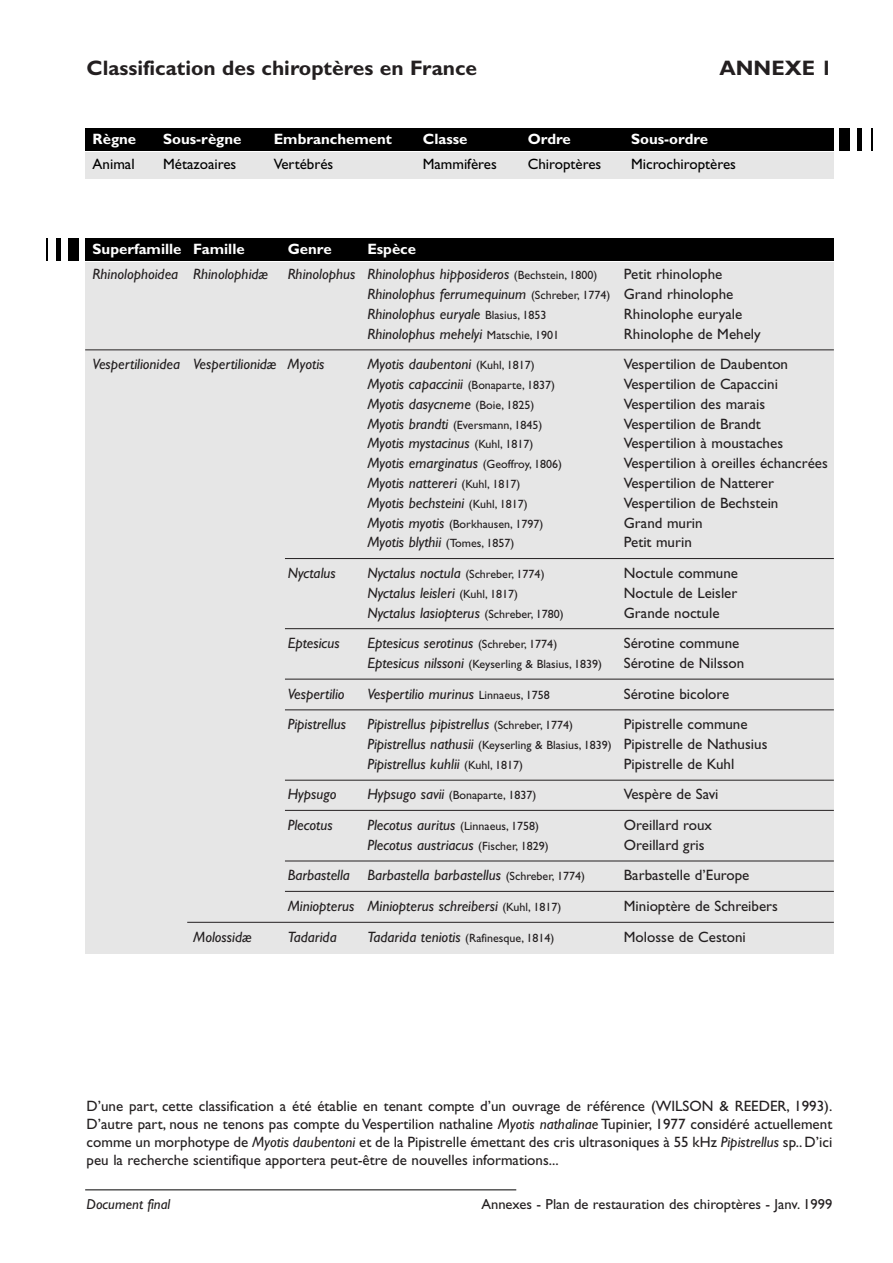
<style>
.page{position:relative;width:893px;height:1263px;background:#fff}
.page>*{position:absolute;margin:0;border:0;box-sizing:border-box;transform-origin:0 0}
.t1{font:700 21px "Gill Sans";color:#231f20}
.t2{font:italic 15px/19.8px "Gill Sans";color:#231f20}
.t3{font:15px/18px "Gill Sans";color:#231f20;text-align:justify}
.t4{font:700 15px "Gill Sans";color:#fff}
.t5{font:15px "Gill Sans";color:#000}
.t6{font:14.55px "Gill Sans";color:#231f20}
.t7{font:italic 14.55px "Gill Sans";color:#231f20}
.t8{font:12px "Gill Sans";color:#231f20}
.s1{font-style:normal;font-size:12px}
.s2{font-style:normal}
.s3{font-style:italic;font-size:15px}
.s4{font-size:15px}
.s5{font-style:italic}
</style>
<div class="page">
<hr style="left:85px;top:1190px;width:431px;height:1px;background:#000">
<div style="left:85px;top:152px;width:748px;height:27px;background:#e6e6e6"></div>
<div style="left:85px;top:128px;width:748px;height:23px;background:#000"></div>
<div style="left:839px;top:128px;width:10px;height:23px;background:#000"></div>
<hr style="left:857px;top:128px;width:4px;height:23px;background:#000">
<hr style="left:870px;top:128px;width:2px;height:23px;background:#000">
<div style="left:69px;top:238px;width:10px;height:23px;background:#000"></div>
<hr style="left:57px;top:238px;width:4px;height:23px;background:#000">
<hr style="left:46px;top:238px;width:2px;height:23px;background:#000">
<div style="left:85px;top:262px;width:748px;height:691px;background:#e6e6e6"></div>
<div style="left:85px;top:238px;width:748px;height:23px;background:#000"></div>
<hr style="left:85px;top:349px;width:748px;height:1px;background:#231f20">
<hr style="left:285px;top:558px;width:548px;height:1px;background:#231f20">
<hr style="left:285px;top:628px;width:548px;height:1px;background:#231f20">
<hr style="left:285px;top:679px;width:548px;height:1px;background:#231f20">
<hr style="left:285px;top:709px;width:548px;height:1px;background:#231f20">
<hr style="left:285px;top:810px;width:548px;height:1px;background:#231f20">
<hr style="left:285px;top:861px;width:548px;height:1px;background:#231f20">
<hr style="left:285px;top:891px;width:548px;height:1px;background:#231f20">
<hr style="left:187px;top:922px;width:646px;height:1px;background:#231f20">
<hr style="left:285px;top:780px;width:548px;height:1px;background:#231f20">
<h1 class="t1" style="left:87px;top:61px;width:392px">Classification des chiroptères en France</h1>
<h1 class="t1" style="left:719px;top:61px;width:114px">ANNEXE 1</h1>
<p class="t4" style="left:93px;top:134px;width:45px">Règne</p>
<p class="t4" style="left:163px;top:134px;width:80px">Sous-règne</p>
<p class="t4" style="left:274px;top:134px;width:120px">Embranchement</p>
<p class="t4" style="left:423px;top:134px;width:46px">Classe</p>
<p class="t4" style="left:528px;top:134px;width:45px">Ordre</p>
<p class="t4" style="left:631px;top:134px;width:78px">Sous-ordre</p>
<p class="t5" style="left:93px;top:158px;width:44px">Animal</p>
<p class="t5" style="left:163px;top:158px;width:75px">Métazoaires</p>
<p class="t5" style="left:274px;top:158px;width:61px">Vertébrés</p>
<p class="t5" style="left:423px;top:158px;width:76px">Mammifères</p>
<p class="t5" style="left:528px;top:158px;width:75px">Chiroptères</p>
<p class="t5" style="left:631px;top:158px;width:106px">Microchiroptères</p>
<p class="t4" style="left:93px;top:244px;width:154px">Superfamille Famille</p>
<p class="t4" style="left:288px;top:244px;width:45px">Genre</p>
<p class="t4" style="left:367px;top:244px;width:50px">Espèce</p>
<p class="t2" style="left:93px;top:266px;width:177px">Rhinolophoidea Rhinolophidæ</p>
<p class="t2" style="left:288px;top:266px;width:311px">Rhinolophus Rhinolophus hipposideros <span class="s1">(Bechstein, 1800)</span></p>
<p class="t2" style="left:367px;top:266px;width:367px;text-indent:256px"><span class="s2">Petit rhinolophe<br></span>Rhinolophus ferrumequinum <span class="s1">(Schreber, 1774)</span> <span class="s2">Grand rhinolophe<br></span>Rhinolophus euryale <span class="s1">Blasius, 1853</span></p>
<p class="t3" style="left:624px;top:306px;width:120px">Rhinolophe euryale</p>
<p class="t2" style="left:367px;top:325px;width:193px">Rhinolophus mehelyi <span class="s1">Matschie, 1901</span></p>
<p class="t3" style="left:624px;top:326px;width:138px">Rhinolophe de Mehely</p>
<p class="t2" style="left:93px;top:356px;width:233px">Vespertilionidea Vespertilionidæ Myotis</p>
<p class="t2" style="left:367px;top:356px;width:169px">Myotis daubentoni <span class="s1">(Kuhl, 1817)</span></p>
<p class="t3" style="left:624px;top:357px;width:166px">Vespertilion de Daubenton</p>
<p class="t2" style="left:367px;top:376px;width:189px">Myotis capaccinii <span class="s1">(Bonaparte, 1837)</span></p>
<p class="t3" style="left:624px;top:377px;width:156px">Vespertilion de Capaccini</p>
<p class="t2" style="left:367px;top:396px;width:168px">Myotis dasycneme <span class="s1">(Boie, 1825)</span></p>
<p class="t3" style="left:624px;top:396px;width:143px">Vespertilion des marais</p>
<p class="t8" style="left:367px;top:420px;width:176px"><span class="s3">Myotis brandti</span> (Eversmann, 1845)</p>
<p class="t3" style="left:624px;top:416px;width:138px">Vespertilion de Brandt</p>
<p class="t2" style="left:367px;top:435px;width:167px">Myotis mystacinus <span class="s1">(Kuhl, 1817)</span></p>
<p class="t3" style="left:624px;top:436px;width:161px">Vespertilion à moustaches</p>
<p class="t2" style="left:367px;top:455px;width:196px">Myotis emarginatus <span class="s1">(Geoffroy, 1806)</span></p>
<p class="t3" style="left:624px;top:456px;width:205px">Vespertilion à oreilles échancrées</p>
<p class="t2" style="left:367px;top:475px;width:154px">Myotis nattereri <span class="s1">(Kuhl, 1817)</span></p>
<p class="t3" style="left:624px;top:476px;width:152px">Vespertilion de Natterer</p>
<p class="t2" style="left:367px;top:495px;width:162px">Myotis bechsteini <span class="s1">(Kuhl, 1817)</span></p>
<p class="t3" style="left:624px;top:495px;width:156px">Vespertilion de Bechstein</p>
<p class="t8" style="left:367px;top:519px;width:177px"><span class="s3">Myotis myotis</span> (Borkhausen, 1797)</p>
<p class="t3" style="left:624px;top:515px;width:80px">Grand murin</p>
<p class="t2" style="left:367px;top:534px;width:148px">Myotis blythii <span class="s1">(Tomes, 1857)</span></p>
<p class="t3" style="left:624px;top:535px;width:69px">Petit murin</p>
<p class="t2" style="left:288px;top:565px;width:50px">Nyctalus</p>
<p class="t2" style="left:367px;top:565px;width:179px">Nyctalus noctula <span class="s1">(Schreber, 1774)</span></p>
<p class="t3" style="left:624px;top:566px;width:116px">Noctule commune</p>
<p class="t2" style="left:367px;top:585px;width:152px">Nyctalus leisleri <span class="s1">(Kuhl, 1817)</span></p>
<p class="t3" style="left:624px;top:585px;width:115px">Noctule de Leisler</p>
<p class="t2" style="left:367px;top:604px;width:198px">Nyctalus lasiopterus <span class="s1">(Schreber, 1780)</span></p>
<p class="t3" style="left:624px;top:605px;width:97px">Grande noctule</p>
<p class="t2" style="left:288px;top:635px;width:54px">Eptesicus</p>
<p class="t2" style="left:367px;top:635px;width:191px">Eptesicus serotinus <span class="s1">(Schreber, 1774)</span></p>
<p class="t3" style="left:624px;top:636px;width:117px">Sérotine commune</p>
<p class="t8" style="left:367px;top:660px;width:236px"><span class="s3">Eptesicus nilssoni</span> (Keyserling &amp; Blasius, 1839)</p>
<p class="t3" style="left:624px;top:656px;width:122px">Sérotine de Nilsson</p>
<p class="t2" style="left:288px;top:685px;width:58px">Vespertilio</p>
<p class="t2" style="left:367px;top:685px;width:184px">Vespertilio murinus <span class="s1">Linnaeus, 1758</span></p>
<p class="t3" style="left:624px;top:686px;width:107px">Sérotine bicolore</p>
<p class="t2" style="left:288px;top:716px;width:60px">Pipistrellus</p>
<p class="t2" style="left:367px;top:716px;width:207px">Pipistrellus pipistrellus <span class="s1">(Schreber, 1774)</span></p>
<p class="t3" style="left:624px;top:717px;width:125px">Pipistrelle commune</p>
<p class="t8" style="left:367px;top:741px;width:401px"><span class="s3">Pipistrellus nathusii</span> (Keyserling &amp; Blasius, 1839) <span class="s4">Pipistrelle de Nathusius</span></p>
<p class="t2" style="left:367px;top:756px;width:157px">Pipistrellus kuhlii <span class="s1">(Kuhl, 1817)</span></p>
<p class="t3" style="left:624px;top:756px;width:112px">Pipistrelle de Kuhl</p>
<p class="t2" style="left:288px;top:786px;width:50px">Hypsugo</p>
<p class="t8" style="left:367px;top:791px;width:170px"><span class="s3">Hypsugo savii</span> (Bonaparte, 1837)</p>
<p class="t3" style="left:624px;top:787px;width:96px">Vespère de Savi</p>
<p class="t2" style="left:288px;top:817px;width:47px">Plecotus</p>
<p class="t2" style="left:367px;top:817px;width:173px">Plecotus auritus <span class="s1">(Linnaeus, 1758)</span></p>
<p class="t3" style="left:624px;top:818px;width:90px">Oreillard roux</p>
<p class="t2" style="left:367px;top:837px;width:183px">Plecotus austriacus <span class="s1">(Fischer, 1829)</span></p>
<p class="t3" style="left:624px;top:837px;width:82px">Oreillard gris</p>
<p class="t2" style="left:288px;top:867px;width:299px">Barbastella Barbastella barbastellus <span class="s1">(Schreber, 1774)</span></p>
<p class="t3" style="left:624px;top:868px;width:127px">Barbastelle d’Europe</p>
<p class="t2" style="left:288px;top:898px;width:275px">Miniopterus Miniopterus schreibersi <span class="s1">(Kuhl, 1817)</span></p>
<p class="t3" style="left:624px;top:899px;width:156px">Minioptère de Schreibers</p>
<p class="t2" style="left:193px;top:928px;width:60px">Molossidæ</p>
<p class="t2" style="left:288px;top:928px;width:50px">Tadarida</p>
<p class="t8" style="left:367px;top:933px;width:189px"><span class="s3">Tadarida teniotis</span> (Rafinesque, 1814)</p>
<p class="t3" style="left:624px;top:929px;width:123px">Molosse de Cestoni</p>
<p class="t3" style="left:87px;top:1098px;width:747px">D’une part, cette classification a été établie en tenant compte d’un ouvrage de référence (WILSON &amp; REEDER, 1993).<br>D’autre part, nous ne tenons pas compte du Vespertilion nathaline <span class="s5">Myotis nathalinae</span> Tupinier, 1977 considéré actuellement comme un morphotype de <span class="s5">Myotis daubentoni</span> et de la Pipistrelle émettant des cris ultrasoniques à 55 kHz <span class="s5">Pipistrellus</span> sp.. D’ici peu la recherche scientifique apportera peut-être de nouvelles informations...</p>
<p class="t7" style="left:87px;top:1199px;width:85px">Document final</p>
<p class="t6" style="left:481px;top:1199px;width:352px">Annexes - Plan de restauration des chiroptères - Janv. 1999</p>
</div>
